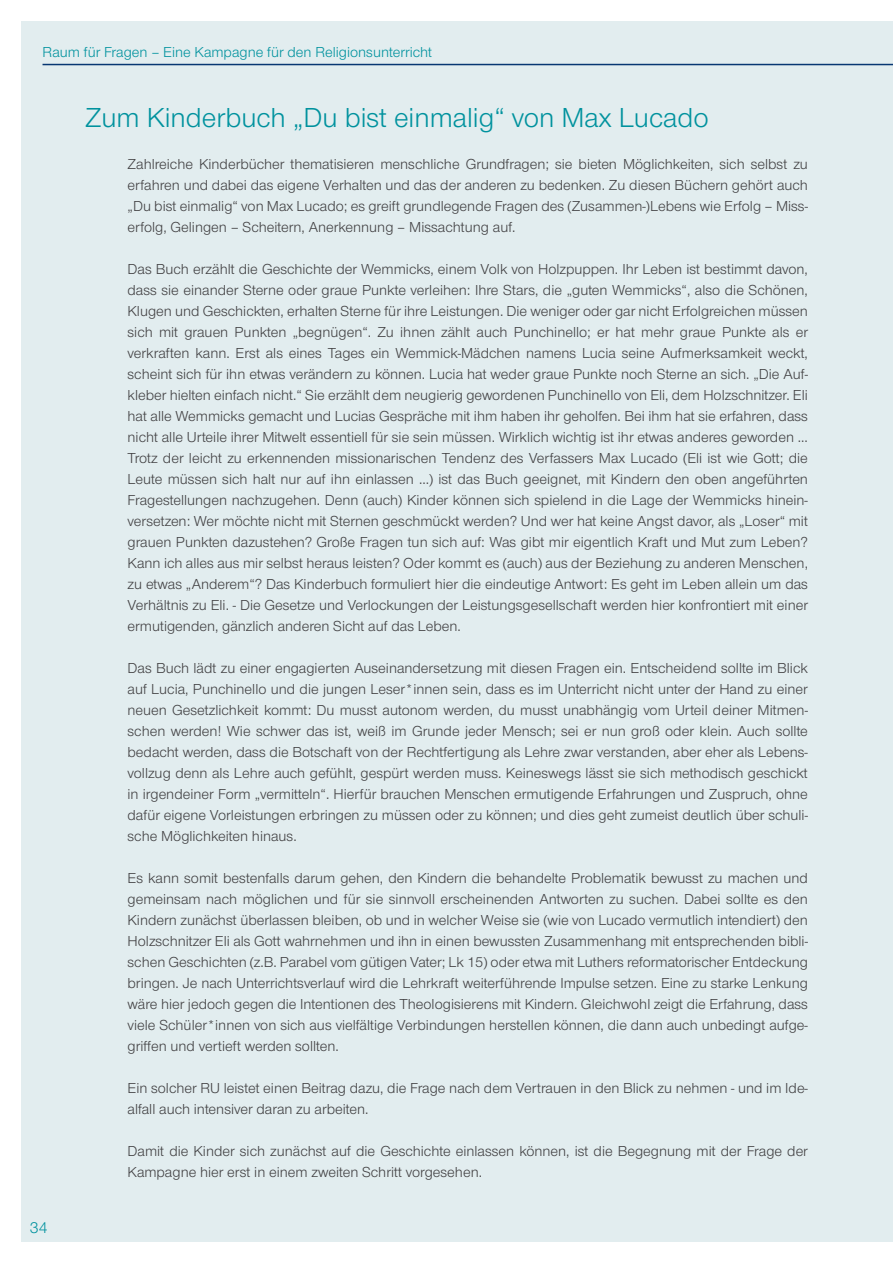
<style>
.page{position:relative;width:893px;height:1263px;background:#fff}
.page>*{position:absolute;margin:0;border:0;box-sizing:border-box;transform-origin:0 0}
.t1{font:28.5px "Nordelbica";color:#00929e}
.t2{font:16.5px "Nordelbica";color:#00929e}
.t3{font:15px/21px "Nordelbica";color:#414042;text-align:justify}
.t4{font:15px "Nordelbica";color:#00929e}
</style>
<div class="page">
<div style="left:21px;top:21px;width:872px;height:1221px;background:#e2edef"></div>
<hr style="left:43px;top:64px;width:850px;height:1px;background:#073772">
<p class="t4" style="left:43px;top:44px;width:391px">Raum für Fragen – Eine Kampagne für den Religionsunterricht</p>
<h1 class="t1" style="left:85px;top:101px;width:625px">Zum Kinderbuch „Du bist einmalig“ von Max Lucado</h1>
<p class="t2" style="left:30px;top:1218px;width:20px">34</p>
<p class="t3" style="left:128px;top:154px;width:682px">Zahlreiche Kinderbücher thematisieren menschliche Grundfragen; sie bieten Möglichkeiten, sich selbst zu erfahren und dabei das eigene Verhalten und das der anderen zu bedenken. Zu diesen Büchern gehört auch „Du bist einmalig“ von Max Lucado; es greift grundlegende Fragen des (Zusammen-)Lebens wie Erfolg – Miss&shy;erfolg, Gelingen – Scheitern, Anerkennung – Missachtung auf.</p>
<p class="t3" style="left:128px;top:259px;width:682px">Das Buch erzählt die Geschichte der Wemmicks, einem Volk von Holzpuppen. Ihr Leben ist bestimmt davon, dass sie einander Sterne oder graue Punkte verleihen: Ihre Stars, die „guten Wemmicks“, also die Schönen, Klugen und Geschickten, erhalten Sterne für ihre Leistungen. Die weniger oder gar nicht Erfolgreichen müssen sich mit grauen Punkten „begnügen“. Zu ihnen zählt auch Punchinello; er hat mehr graue Punkte als er verkraften kann. Erst als eines Tages ein Wemmick-Mädchen namens Lucia seine Aufmerksamkeit weckt, scheint sich für ihn etwas verändern zu können. Lucia hat weder graue Punkte noch Sterne an sich. „Die Auf&shy;kleber hielten einfach nicht.“ Sie erzählt dem neugierig gewordenen Punchinello von Eli, dem Holzschnitzer. Eli hat alle Wemmicks gemacht und Lucias Gespräche mit ihm haben ihr geholfen. Bei ihm hat sie erfahren, dass nicht alle Urteile ihrer Mitwelt essentiell für sie sein müssen. Wirklich wichtig ist ihr etwas anderes geworden … Trotz der leicht zu erkennenden missionarischen Tendenz des Verfassers Max Lucado (Eli ist wie Gott; die Leute müssen sich halt nur auf ihn einlassen …) ist das Buch geeignet, mit Kindern den oben angeführten Fragestellungen nachzugehen. Denn (auch) Kinder können sich spielend in die Lage der Wemmicks hinein&shy;versetzen: Wer möchte nicht mit Sternen geschmückt werden? Und wer hat keine Angst davor, als „Loser“ mit grauen Punkten dazustehen? Große Fragen tun sich auf: Was gibt mir eigentlich Kraft und Mut zum Leben?<br>Kann ich alles aus mir selbst heraus leisten? Oder kommt es (auch) aus der Beziehung zu anderen Menschen, zu etwas „Anderem“? Das Kinderbuch formuliert hier die eindeutige Antwort: Es geht im Leben allein um das Verhältnis zu Eli. - Die Gesetze und Verlockungen der Leistungsgesellschaft werden hier konfrontiert mit einer ermutigenden, gänzlich anderen Sicht auf das Leben.</p>
<p class="t3" style="left:128px;top:658px;width:682px">Das Buch lädt zu einer engagierten Auseinandersetzung mit diesen Fragen ein. Entscheidend sollte im Blick auf Lucia, Punchinello und die jungen Leser*innen sein, dass es im Unterricht nicht unter der Hand zu einer neuen Gesetzlichkeit kommt: Du musst autonom werden, du musst unabhängig vom Urteil deiner Mitmen&shy;schen werden! Wie schwer das ist, weiß im Grunde jeder Mensch; sei er nun groß oder klein. Auch sollte bedacht werden, dass die Botschaft von der Rechtfertigung als Lehre zwar verstanden, aber eher als Lebens&shy;vollzug denn als Lehre auch gefühlt, gespürt werden muss. Keineswegs lässt sie sich methodisch geschickt in irgendeiner Form „vermitteln“. Hierfür brauchen Menschen ermutigende Erfahrungen und Zuspruch, ohne dafür eigene Vorleistungen erbringen zu müssen oder zu können; und dies geht zumeist deutlich über schuli&shy;sche Möglichkeiten hinaus.</p>
<p class="t3" style="left:128px;top:868px;width:682px">Es kann somit bestenfalls darum gehen, den Kindern die behandelte Problematik bewusst zu machen und gemeinsam nach möglichen und für sie sinnvoll erscheinenden Antworten zu suchen. Dabei sollte es den Kindern zunächst überlassen bleiben, ob und in welcher Weise sie (wie von Lucado vermutlich intendiert) den Holzschnitzer Eli als Gott wahrnehmen und ihn in einen bewussten Zusammenhang mit entsprechenden bibli&shy;schen Geschichten (z.B. Parabel vom gütigen Vater; Lk 15) oder etwa mit Luthers reformatorischer Entdeckung bringen. Je nach Unterrichtsverlauf wird die Lehrkraft weiterführende Impulse setzen. Eine zu starke Lenkung wäre hier jedoch gegen die Intentionen des Theologisierens mit Kindern. Gleichwohl zeigt die Erfahrung, dass viele Schüler*innen von sich aus vielfältige Verbindungen herstellen können, die dann auch unbedingt aufge&shy;griffen und vertieft werden sollten.</p>
<p class="t3" style="left:128px;top:1078px;width:682px">Ein solcher RU leistet einen Beitrag dazu, die Frage nach dem Vertrauen in den Blick zu nehmen - und im Ide&shy;alfall auch intensiver daran zu arbeiten.</p>
<p class="t3" style="left:128px;top:1141px;width:682px">Damit die Kinder sich zunächst auf die Geschichte einlassen können, ist die Begegnung mit der Frage der<br>Kampagne hier erst in einem zweiten Schritt vorgesehen.</p>
</div>
